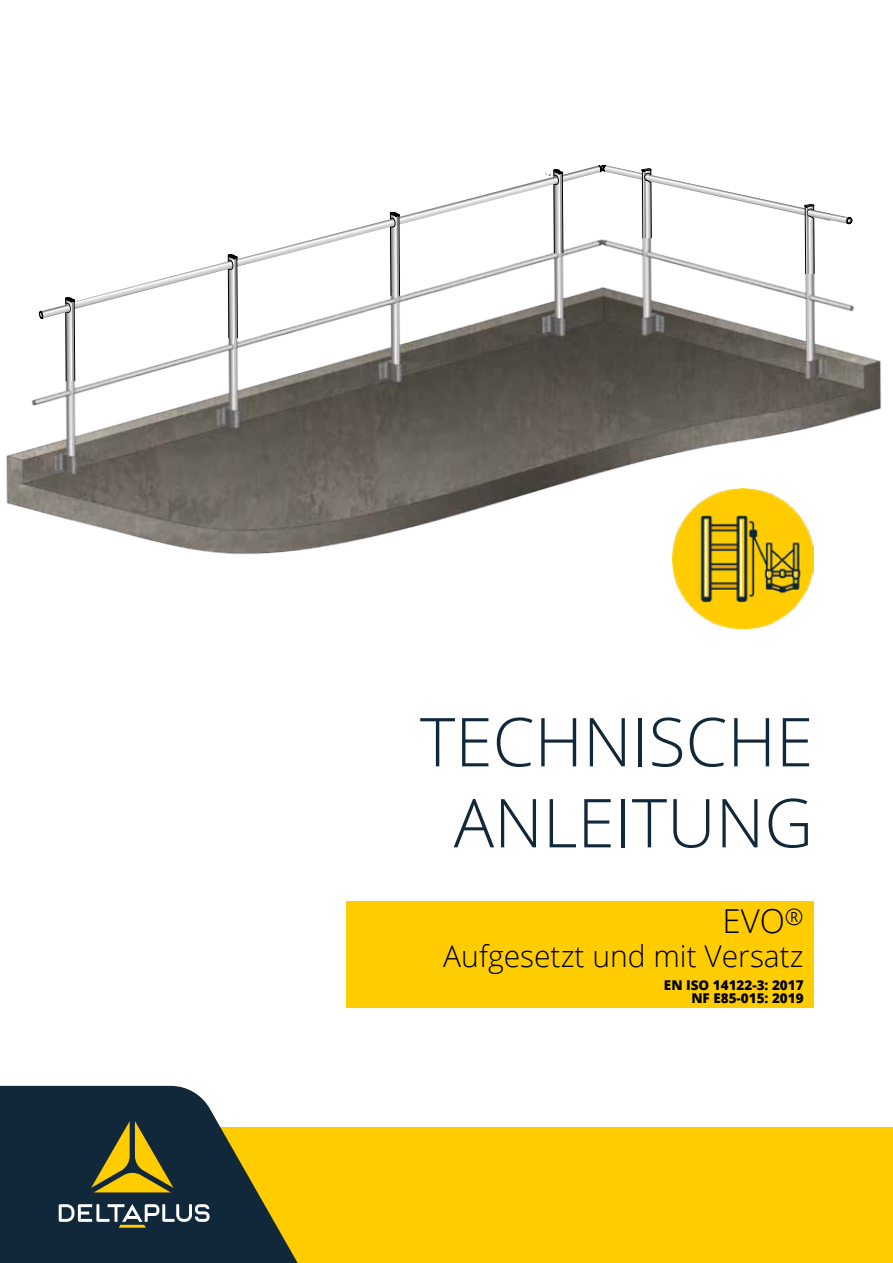
<style>
.page{position:relative;width:893px;height:1263px;background:#fff}
.page>*{position:absolute;margin:0;border:0;box-sizing:border-box;transform-origin:0 0}
.t1{font:300 67.5px/81px "Open Sans";color:#11273a;text-align:center}
.t2{font:300 33px "Open Sans";color:#000}
.t3{font:300 30px "Open Sans";color:#000}
.t4{font:800 13.5px/12.9px "Open Sans";color:#000;text-align:right}
</style>
<div class="page">
<img style="left:6px;top:219px;width:876px;height:410px">
<svg style="left:73px;top:179px;width:486px;height:130px"></svg>
<svg style="left:228px;top:254px;width:10px;height:84px"></svg>
<svg style="left:390px;top:212px;width:11px;height:84px"></svg>
<svg style="left:545px;top:164px;width:307px;height:110px"></svg>
<svg style="left:37px;top:297px;width:39px;height:84px"></svg>
<img style="left:673px;top:488px;width:140px;height:140px">
<div style="left:132px;top:1128px;width:585px;height:135px;background:#fc0"></div>
<svg style="left:0;top:1086px;width:298px;height:177px;fill:#11273a"></svg>
<svg style="left:91px;top:1121px;width:82px;height:71px"></svg>
<svg style="left:59px;top:1204px;width:151px;height:24px;background:#5a6871"></svg>
<div style="left:686px;top:1128px;width:207px;height:135px;background:#fc0"></div>
<div style="left:346px;top:901px;width:467px;height:107px;background:#fc0"></div>
<h1 class="t1" style="left:420px;top:699px;width:395px">TECHNISCHE<br>ANLEITUNG</h1>
<h2 class="t2" style="left:722px;top:898px;width:83px">EVO<sup>®</sup></h2>
<h3 class="t3" style="left:443px;top:936px;width:362px">Aufgesetzt und mit Versatz</h3>
<p class="t4" style="left:664px;top:978px;width:141px">EN ISO 14122-3: 2017<br>NF E85-015: 2019</p>
</div>
